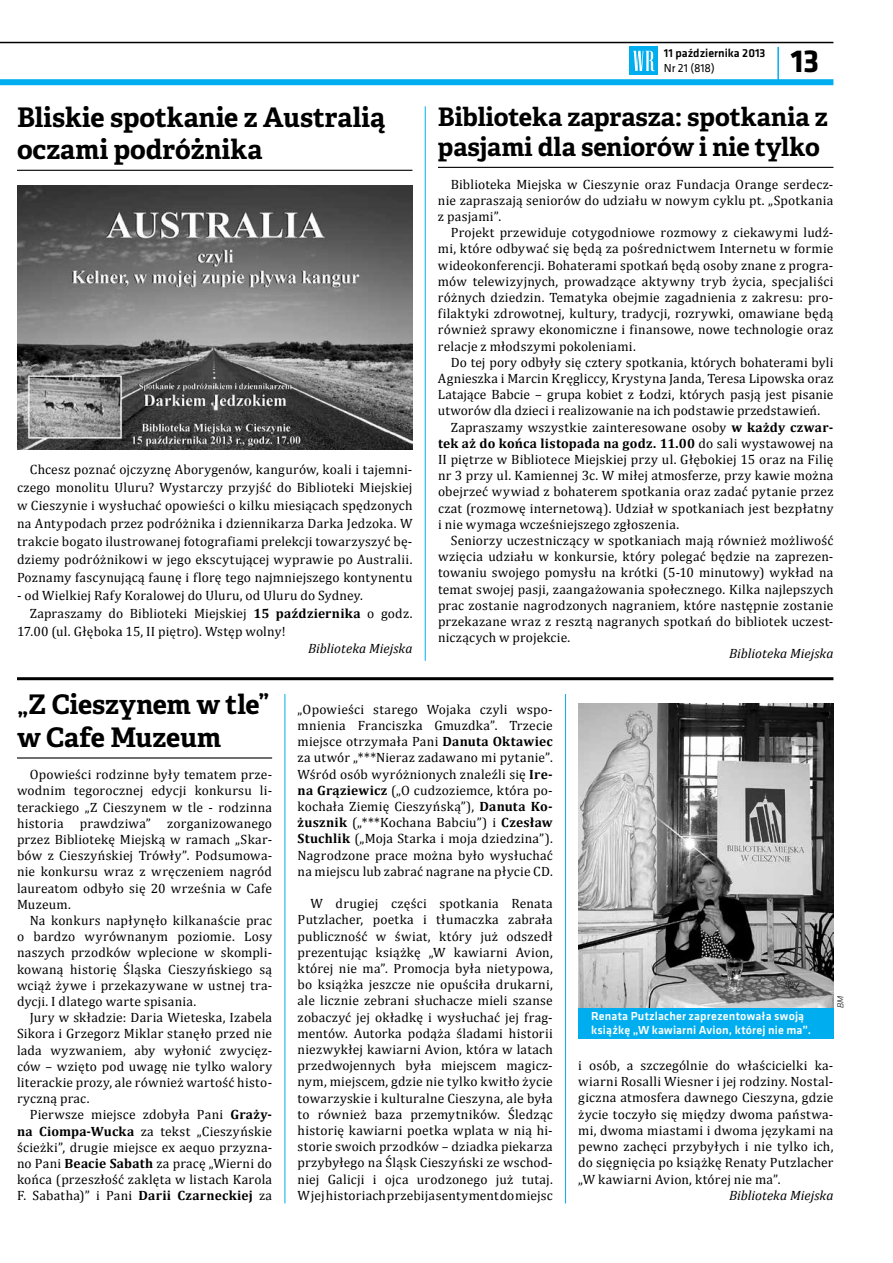
<style>
.page{position:relative;width:893px;height:1263px;background:#fff}
.page>*{position:absolute;margin:0;border:0;box-sizing:border-box;transform-origin:0 0}
.t1{font:700 33px "Klavika";color:#000}
.t2{font:700 27px/32.4px "Adelle Basic";color:#000}
.t3{font:700 25.5px/30.6px "Adelle Basic";letter-spacing:-.005em;color:#000}
.t4{font:13.5px/16.2px "Cambria";letter-spacing:.015em;color:#000;text-align:justify}
.t5{font:700 13.5px "Cambria";letter-spacing:.015em;color:#000}
.t6{font:italic 13.5px "Cambria";color:#000}
.t7{font:500 12px/14.4px "Klavika";letter-spacing:.015em;color:#fff}
.t8{font:500 12px "Klavika";color:#000}
.t9{font:12px "Klavika";color:#000}
.t10{font:italic 300 9px "Klavika";color:#000}
.s1{font-weight:700}
.s2{font-weight:400}
</style>
<div class="page">
<hr style="left:0;top:42px;width:833px;height:1px;background:#000">
<div style="left:0;top:79px;width:833px;height:6px;background:#00aeef"></div>
<hr style="left:777px;top:47px;width:2px;height:35px;background:#00aeef">
<div style="left:630px;top:47px;width:28px;height:28px;background:#00aeef"></div>
<svg style="left:633px;top:51px;width:22px;height:20px"></svg>
<hr style="left:17px;top:677px;width:816px;height:3px;background:#000">
<hr style="left:17px;top:170px;width:395px;height:1px;background:#000">
<img style="left:17px;top:185px;width:395px;height:264px">
<hr style="left:438px;top:167px;width:395px;height:1px;background:#000">
<hr style="left:17px;top:757px;width:255px;height:1px;background:#000">
<img style="left:578px;top:703px;width:255px;height:305px">
<hr style="left:425px;top:106px;width:1px;height:555px;background:#00aeef">
<hr style="left:285px;top:694px;width:1px;height:509px;background:#00aeef">
<hr style="left:565px;top:694px;width:1px;height:509px;background:#00aeef">
<div style="left:578px;top:1008px;width:255px;height:30px;background:#00aeef"></div>
<p class="t8" style="left:664px;top:45px;width:103px">11 października 2013</p>
<p class="t9" style="left:664px;top:60px;width:52px">Nr 21 (818)</p>
<h1 class="t1" style="left:791px;top:37px;width:30px">13</h1>
<h2 class="t2" style="left:17px;top:101px;width:370px">Bliskie spotkanie z Australią oczami podróżnika</h2>
<h3 class="t3" style="left:438px;top:101px;width:392px">Biblioteka zaprasza: spotkania z pasjami dla seniorów i nie tylko</h3>
<p class="t4" style="left:438px;top:176px;width:397px;text-indent:13px">Biblioteka Miejska w Cieszynie oraz Fundacja Orange serdecz&shy;nie zapraszają seniorów do udziału w nowym cyklu pt. „Spotkania z pasjami”.</p>
<p class="t4" style="left:438px;top:224px;width:397px;text-indent:13px">Projekt przewiduje cotygodniowe rozmowy z ciekawymi ludź&shy;mi, które odbywać się będą za pośrednictwem Internetu w formie wideokonferencji. Bohaterami spotkań będą osoby znane z progra&shy;mów telewizyjnych, prowadzące aktywny tryb życia, specjaliści różnych dziedzin. Tematyka obejmie zagadnienia z zakresu: pro&shy;filaktyki zdrowotnej, kultury, tradycji, rozrywki, omawiane będą również sprawy ekonomiczne i finansowe, nowe technologie oraz relacje z młodszymi pokoleniami.</p>
<p class="t4" style="left:451px;top:354px;width:384px">Do tej pory odbyły się cztery spotkania, których bohaterami byli</p>
<p class="t4" style="left:438px;top:370px;width:397px">Agnieszka i Marcin Kręgliccy, Krystyna Janda, Teresa Lipowska oraz</p>
<p class="t4" style="left:438px;top:386px;width:397px">Latające Babcie – grupa kobiet z Łodzi, których pasją jest pisanie</p>
<p class="t4" style="left:438px;top:403px;width:384px">utworów dla dzieci i realizowanie na ich podstawie przedstawień.</p>
<p class="t4" style="left:451px;top:419px;width:384px">Zapraszamy wszystkie zainteresowane osoby <span class="s1">w każdy czwar-</span></p>
<p class="t5" style="left:438px;top:435px;width:397px">tek aż do końca listopada na godz. 11.00 <span class="s2">do sali wystawowej na</span></p>
<p class="t4" style="left:438px;top:451px;width:397px">II piętrze w Bibliotece Miejskiej przy ul. Głębokiej 15 oraz na Filię</p>
<p class="t4" style="left:438px;top:467px;width:397px">nr 3 przy ul. Kamiennej 3c. W miłej atmosferze, przy kawie można</p>
<p class="t4" style="left:438px;top:484px;width:397px">obejrzeć wywiad z bohaterem spotkania oraz zadać pytanie przez</p>
<p class="t4" style="left:438px;top:500px;width:397px">czat (rozmowę internetową). Udział w spotkaniach jest bezpłatny</p>
<p class="t4" style="left:438px;top:516px;width:243px">i nie wymaga wcześniejszego zgłoszenia.</p>
<p class="t4" style="left:451px;top:532px;width:384px">Seniorzy uczestniczący w spotkaniach mają również możliwość</p>
<p class="t4" style="left:438px;top:548px;width:397px">wzięcia udziału w konkursie, który polegać będzie na zaprezen-</p>
<p class="t4" style="left:438px;top:565px;width:397px">towaniu swojego pomysłu na krótki (5-10 minutowy) wykład na</p>
<p class="t4" style="left:438px;top:581px;width:397px">temat swojej pasji, zaangażowania społecznego. Kilka najlepszych</p>
<p class="t4" style="left:438px;top:597px;width:397px">prac zostanie nagrodzonych nagraniem, które następnie zostanie</p>
<p class="t4" style="left:438px;top:613px;width:397px">przekazane wraz z resztą nagranych spotkań do bibliotek uczest-</p>
<p class="t4" style="left:438px;top:629px;width:134px">niczących w projekcie.</p>
<p class="t6" style="left:729px;top:646px;width:106px">Biblioteka Miejska</p>
<h2 class="t2" style="left:17px;top:689px;width:254px">„Z Cieszynem w tle” w Cafe Muzeum</h2>
<p class="t4" style="left:17px;top:766px;width:257px;text-indent:13px">Opowieści rodzinne były tematem prze&shy;wodnim tegorocznej edycji konkursu li&shy;terackiego „Z Cieszynem w tle - rodzinna historia prawdziwa” zorganizowanego przez Bibliotekę Miejską w ramach „Skar&shy;bów z Cieszyńskiej Trówły”. Podsumowa&shy;nie konkursu wraz z wręczeniem nagród laureatom odbyło się 20 września w Cafe Muzeum.</p>
<p class="t4" style="left:17px;top:912px;width:257px;text-indent:13px">Na konkurs napłynęło kilkanaście prac o bardzo wyrównanym poziomie. Losy naszych przodków wplecione w skompli&shy;kowaną historię Śląska Cieszyńskiego są wciąż żywe i przekazywane w ustnej tra&shy;dycji. I dlatego warte spisania.</p>
<p class="t4" style="left:17px;top:1009px;width:257px;text-indent:13px">Jury w składzie: Daria Wieteska, Izabela Sikora i Grzegorz Miklar stanęło przed nie lada wyzwaniem, aby wyłonić zwycięz&shy;ców – wzięto pod uwagę nie tylko walory literackie prozy, ale również wartość histo&shy;ryczną prac.</p>
<p class="t4" style="left:17px;top:1107px;width:257px;text-indent:13px">Pierwsze miejsce zdobyła Pani <span class="s1">Graży&shy;na Ciompa-Wucka</span> za tekst „Cieszyńskie ścieżki”, drugie miejsce ex aequo przyzna&shy;no Pani <span class="s1">Beacie Sabath</span> za pracę „Wierni do końca (przeszłość zaklęta w listach Karola F. Sabatha)” i Pani <span class="s1">Darii Czarneckiej</span> za</p>
<p class="t4" style="left:17px;top:461px;width:397px;line-height:18px;text-indent:13px">Chcesz poznać ojczyznę Aborygenów, kangurów, koali i tajemni&shy;czego monolitu Uluru? Wystarczy przyjść do Biblioteki Miejskiej w Cieszynie i wysłuchać opowieści o kilku miesiącach spędzonych na Antypodach przez podróżnika i dziennikarza Darka Jedzoka. W trakcie bogato ilustrowanej fotografiami prelekcji towarzyszyć bę&shy;dziemy podróżnikowi w jego ekscytującej wyprawie po Australii.<br>Poznamy fascynującą faunę i florę tego najmniejszego kontynentu</p>
<p class="t4" style="left:17px;top:588px;width:347px">- od Wielkiej Rafy Koralowej do Uluru, od Uluru do Sydney.</p>
<p class="t4" style="left:30px;top:606px;width:384px">Zapraszamy do Biblioteki Miejskiej <span class="s1">15 października</span> o godz.</p>
<p class="t4" style="left:17px;top:624px;width:270px">17.00 (ul. Głęboka 15, II piętro). Wstęp wolny!</p>
<p class="t6" style="left:308px;top:640px;width:106px">Biblioteka Miejska</p>
<p class="t4" style="left:298px;top:701px;width:257px">„Opowieści starego Wojaka czyli wspo&shy;mnienia Franciszka Gmuzdka”. Trzecie miejsce otrzymała Pani <span class="s1">Danuta Oktawiec </span>za utwór „***Nieraz zadawano mi pytanie”.<br>Wśród osób wyróżnionych znaleźli się <span class="s1">Ire&shy;na Grąziewicz</span> („O cudzoziemce, która po&shy;kochała Ziemię Cieszyńską”), <span class="s1">Danuta Ko&shy;żusznik</span> („***Kochana Babciu”) i <span class="s1">Czesław Stuchlik</span> („Moja Starka i moja dziedzina”).<br>Nagrodzone prace można było wysłuchać na miejscu lub zabrać nagrane na płycie CD.</p>
<p class="t4" style="left:298px;top:895px;width:257px;text-indent:13px">W drugiej części spotkania Renata Putzlacher, poetka i tłumaczka zabrała publiczność w świat, który już odszedł prezentując książkę „W kawiarni Avion, której nie ma”. Promocja była nietypowa, bo książka jeszcze nie opuściła drukarni, ale licznie zebrani słuchacze mieli szanse zobaczyć jej okładkę i wysłuchać jej frag&shy;mentów. Autorka podąża śladami historii niezwykłej kawiarni Avion, która w latach przedwojennych była miejscem magicz&shy;nym, miejscem, gdzie nie tylko kwitło życie towarzyskie i kulturalne Cieszyna, ale była to również baza przemytników. Śledząc historię kawiarni poetka wplata w nią hi&shy;storie swoich przodków – dziadka piekarza przybyłego na Śląsk Cieszyński ze wschod&shy;niej Galicji i ojca urodzonego już tutaj.<br>W jej historiach przebija sentyment do miejsc</p>
<p class="t10" style="left:835px;top:1008px;width:14px;rotate:-90deg">BM</p>
<p class="t7" style="left:591px;top:1008px;width:221px">Renata Putzlacher zaprezentowała swoją książkę „W kawiarni Avion, której nie ma”.</p>
<p class="t4" style="left:578px;top:1057px;width:257px">i osób, a szczególnie do właścicielki ka&shy;wiarni Rosalli Wiesner i jej rodziny. Nostal&shy;giczna atmosfera dawnego Cieszyna, gdzie życie toczyło się między dwoma państwa&shy;mi, dwoma miastami i dwoma językami na pewno zachęci przybyłych i nie tylko ich, do sięgnięcia po książkę Renaty Putzlacher „W kawiarni Avion, której nie ma”.</p>
<p class="t6" style="left:729px;top:1187px;width:106px">Biblioteka Miejska</p>
</div>
